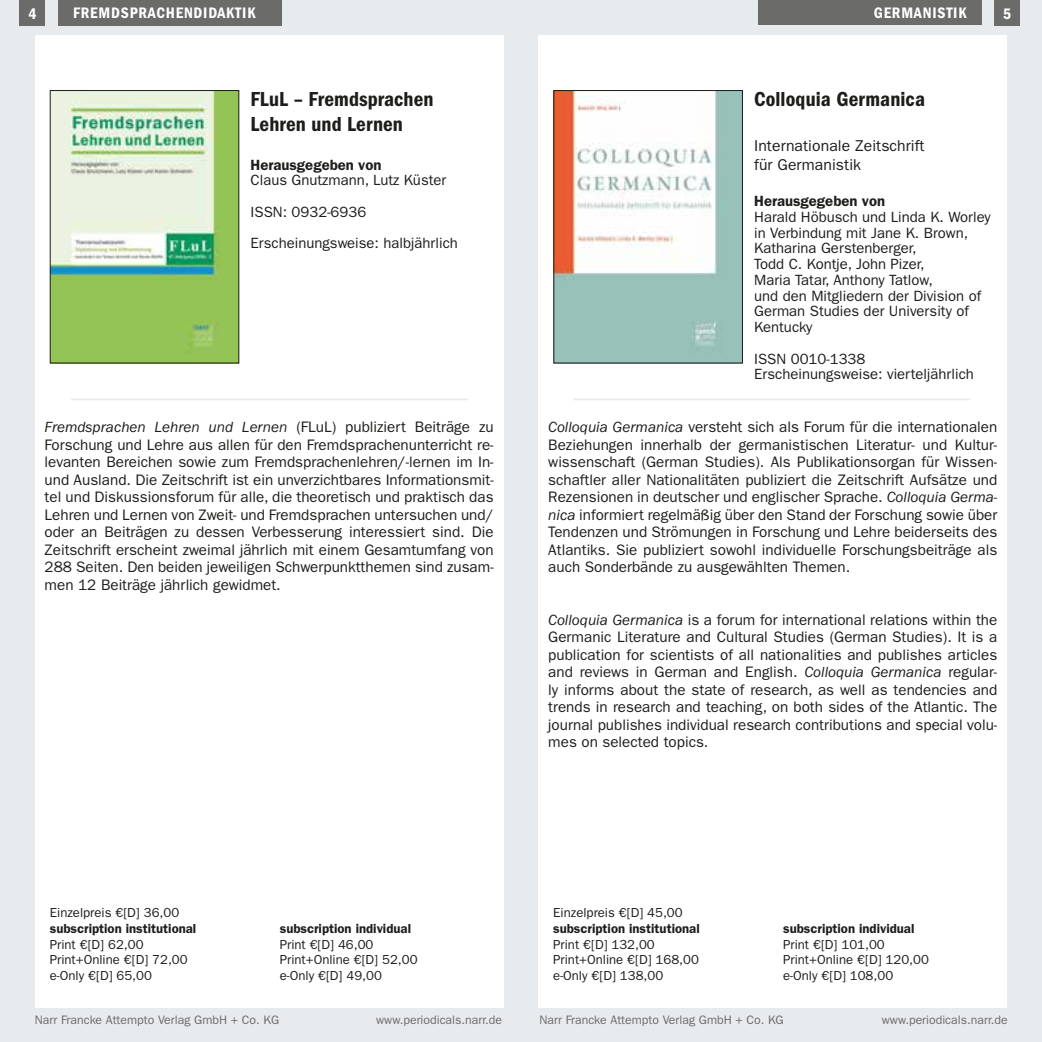
<style>
.page{position:relative;width:1042px;height:1042px;background:#fff}
.page>*{position:absolute;margin:0;border:0;box-sizing:border-box;transform-origin:0 0}
.t1{font:21px/25.2px "ITC Franklin Gothic Std Dm Cd";letter-spacing:.005em;color:#1d1d1b}
.t2{font:15.75px/18.9px "ITC Franklin Gothic Std";letter-spacing:.005em;color:#1d1d1b}
.t3{font:15.75px "ITC Franklin Gothic Std Dm Cd";letter-spacing:.05em;color:#fff}
.t4{font:15.22px/17.5px "ITC Franklin Gothic Std";color:#1d1d1b;text-align:justify}
.t5{font:14.88px/15.8px "ITC Franklin Gothic Std";color:#1d1d1b}
.t6{font:600 14.88px "ITC Franklin Gothic Std";color:#1d1d1b}
.t7{font:13.12px/15.8px "ITC Franklin Gothic Std";color:#1d1d1b}
.t8{font:600 13.12px "ITC Franklin Gothic Std";color:#1d1d1b}
.t9{font:12.25px "ITC Franklin Gothic Std";color:#6b6b6a}
.s1{font-style:italic}
</style>
<div class="page">
<div style="left:0;top:0;width:521px;height:1042px;background:#e7ebee"></div>
<div style="left:521px;top:0;width:521px;height:1042px;background:#e7ebee"></div>
<div style="left:538px;top:35px;width:469px;height:972px;background:#fff"></div>
<div style="left:35px;top:35px;width:469px;height:972px;background:#fff"></div>
<hr style="left:71px;top:398px;width:397px;height:2px;background:#e7ebee">
<hr style="left:573px;top:398px;width:397px;height:2px;background:#e7ebee">
<div style="left:20px;top:0;width:25px;height:26px;background:#6b6b6a"></div>
<div style="left:994px;top:0;width:26px;height:26px;background:#6b6b6a"></div>
<div style="left:58px;top:0;width:223px;height:26px;background:#6b6b6a"></div>
<div style="left:758px;top:0;width:223px;height:25px;background:#6b6b6a"></div>
<img style="left:52px;top:92px;width:185px;height:269px">
<div style="left:50px;top:90px;width:189px;height:273px;border:1px solid #1d1d1b"></div>
<img style="left:555px;top:92px;width:185px;height:269px">
<div style="left:553px;top:90px;width:189px;height:273px;border:1px solid #1d1d1b"></div>
<p class="t3" style="left:73px;top:4px;width:184px">FREMDSPRACHENDIDAKTIK</p>
<p class="t3" style="left:874px;top:4px;width:94px">GERMANISTIK</p>
<p class="t3" style="left:28px;top:5px;width:10px">4</p>
<p class="t3" style="left:1003px;top:5px;width:10px">5</p>
<h1 class="t1" style="left:251px;top:87px;width:184px">FLuL – Fremdsprachen<br>Lehren und Lernen</h1>
<p class="t6" style="left:251px;top:156px;width:132px">Herausgegeben von</p>
<p class="t5" style="left:251px;top:165px;width:209px;line-height:31.5px">Claus Gnutzmann, Lutz Küster<br>ISSN: 0932-6936<br>Erscheinungsweise: halbjährlich</p>
<p class="t4" style="left:45px;top:418px;width:450px"><span class="s1">Fremdsprachen Lehren und Lernen</span> (FLuL) publiziert Beiträge zu Forschung und Lehre aus allen für den Fremdsprachenunterricht re&shy;levanten Bereichen sowie zum Fremdsprachenlehren/-lernen im In&shy;und Ausland. Die Zeitschrift ist ein unverzichtbares Informationsmit&shy;tel und Diskussionsforum für alle, die theoretisch und praktisch das Lehren und Lernen von Zweit- und Fremdsprachen untersuchen und/ oder an Beiträgen zu dessen Verbesserung interessiert sind. Die Zeitschrift erscheint zweimal jährlich mit einem Gesamtumfang von 288 Seiten. Den beiden jeweiligen Schwerpunktthemen sind zusam&shy;men 12 Beiträge jährlich gewidmet.</p>
<h1 class="t1" style="left:754px;top:87px;width:172px">Colloquia Germanica</h1>
<p class="t2" style="left:754px;top:136px;width:172px">Internationale Zeitschrift für Germanistik</p>
<p class="t6" style="left:754px;top:192px;width:132px">Herausgegeben von</p>
<p class="t5" style="left:754px;top:209px;width:238px">Harald Höbusch und Linda K. Worley in Verbindung mit Jane K. Brown,<br>Katharina Gerstenberger,<br>Todd C. Kontje, John Pizer,<br>Maria Tatar, Anthony Tatlow,<br>und den Mitgliedern der Division of<br>German Studies der University of<br>Kentucky</p>
<p class="t5" style="left:754px;top:351px;width:221px">ISSN 0010-1338<br>Erscheinungsweise: vierteljährlich</p>
<p class="t4" style="left:548px;top:418px;width:451px"><span class="s1">Colloquia Germanica</span> versteht sich als Forum für die internationalen Beziehungen innerhalb der germanistischen Literatur- und Kultur&shy;wissenschaft (German Studies). Als Publikationsorgan für Wissen&shy;schaftler aller Nationalitäten publiziert die Zeitschrift Aufsätze und Rezensionen in deutscher und englischer Sprache. <span class="s1">Colloquia Germa&shy;nica</span> informiert regelmäßig über den Stand der Forschung sowie über Tendenzen und Strömungen in Forschung und Lehre beiderseits des Atlantiks. Sie publiziert sowohl individuelle Forschungsbeiträge als auch Sonderbände zu ausgewählten Themen.</p>
<p class="t4" style="left:548px;top:611px;width:450px"><span class="s1">Colloquia Germanica</span> is a forum for international relations within the Germanic Literature and Cultural Studies (German Studies). It is a publication for scientists of all nationalities and publishes articles and reviews in German and English. <span class="s1">Colloquia Germanica</span> regular&shy;ly informs about the state of research, as well as tendencies and trends in research and teaching, on both sides of the Atlantic. The journal publishes individual research contributions and special volu&shy;mes on selected topics.</p>
<p class="t7" style="left:50px;top:905px;width:131px">Einzelpreis €[D] 36,00</p>
<p class="t8" style="left:50px;top:920px;width:148px">subscription institutional</p>
<p class="t7" style="left:50px;top:936px;width:139px">Print €[D] 62,00<br>Print+Online €[D] 72,00 e-Only €[D] 65,00</p>
<p class="t8" style="left:280px;top:920px;width:133px">subscription individual</p>
<p class="t7" style="left:280px;top:936px;width:139px">Print €[D] 46,00<br>Print+Online €[D] 52,00 e-Only €[D] 49,00</p>
<p class="t7" style="left:553px;top:905px;width:131px">Einzelpreis €[D] 45,00</p>
<p class="t8" style="left:553px;top:920px;width:148px">subscription institutional</p>
<p class="t7" style="left:553px;top:936px;width:147px">Print €[D] 132,00<br>Print+Online €[D] 168,00 e-Only €[D] 138,00</p>
<p class="t8" style="left:783px;top:920px;width:133px">subscription individual</p>
<p class="t7" style="left:783px;top:936px;width:147px">Print €[D] 101,00<br>Print+Online €[D] 120,00 e-Only €[D] 108,00</p>
<p class="t9" style="left:35px;top:1013px;width:246px">Narr Francke Attempto Verlag GmbH + Co. KG</p>
<p class="t9" style="left:376px;top:1013px;width:127px">www.periodicals.narr.de</p>
<p class="t9" style="left:539px;top:1013px;width:246px">Narr Francke Attempto Verlag GmbH + Co. KG</p>
<p class="t9" style="left:882px;top:1013px;width:127px">www.periodicals.narr.de</p>
</div>
